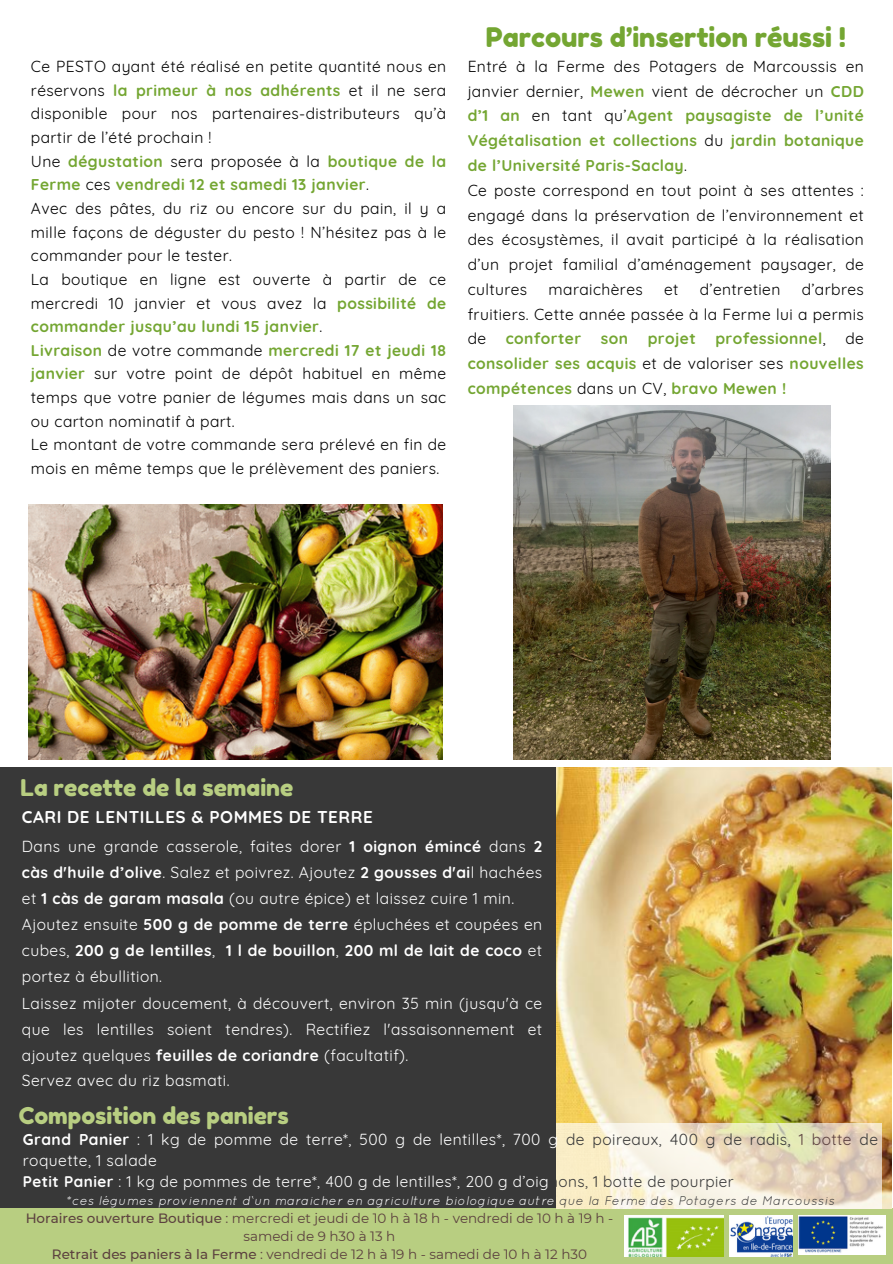
<style>
.page{position:relative;width:893px;height:1264px;background:#fff}
.page>*{position:absolute;margin:0;border:0;box-sizing:border-box;transform-origin:0 0}
.t1{font:27px "Fredoka One";color:#74a632}
.t2{font:23.1px "Fredoka One";color:#b8ce81}
.t3{font:700 17.1px "Quicksand";letter-spacing:.03em;color:#fff}
.t4{font:15.6px/23.7px "Quicksand";letter-spacing:.025em;color:#000;text-align:justify}
.t5{font:15.6px/26.1px "Quicksand";letter-spacing:.03em;color:#fff;text-align:justify}
.t6{font:700 15.6px/24.8px "Quicksand";letter-spacing:.025em;color:#74a632;text-align:justify}
.t7{font:15.3px "Quicksand";letter-spacing:.03em;color:#fff}
.t8{font:13.5px/18px "Montserrat";color:#5c413f;text-align:center}
.t9{font:italic 12.6px "Quicksand";letter-spacing:.03em;color:#fff}
.s1{font-weight:700;color:#74a632}
.s2{font-weight:400;color:#000}
.s3{font-weight:700}
.s4{color:#383838}
.s5{color:#5c413f}
.s6{font-weight:500}
</style>
<div class="page">
<div style="left:0;top:767px;width:558px;height:496px;background:#383838"></div>
<div style="left:0;top:1208px;width:892px;height:55px;background:#b8ce81"></div>
<img style="left:624px;top:1215px;width:99px;height:41px">
<img style="left:729px;top:1215px;width:63px;height:41px">
<img style="left:798px;top:1215px;width:87px;height:39px">
<img style="left:29px;top:504px;width:413px;height:255px">
<img style="left:513px;top:406px;width:317px;height:353px">
<img style="left:556px;top:767px;width:335px;height:441px">
<svg style="left:556px;top:1122px;width:325px;height:86px;background:#efe5cc"></svg>
<p class="t4" style="left:31px;top:54px;width:417px">Ce PESTO ayant été réalisé en petite quantité nous en réservons <span class="s1">la primeur à nos adhérents</span> et il ne sera disponible pour nos partenaires-distributeurs qu’à partir de l’été prochain !</p>
<p class="t6" style="left:31px;top:149px;width:417px;line-height:23.7px"><span class="s2">Une</span> dégustation <span class="s2">sera proposée à la</span> boutique de la<br>Ferme <span class="s2">ces</span> vendredi 12 et samedi 13 janvier<span class="s2">.</span></p>
<p class="t4" style="left:31px;top:196px;width:417px">Avec des pâtes, du riz ou encore sur du pain, il y a mille façons de déguster du pesto ! N’hésitez pas à le commander pour le tester.</p>
<p class="t4" style="left:31px;top:267px;width:417px">La boutique en ligne est ouverte à partir de ce mercredi 10 janvier et vous avez la <span class="s1">possibilité de commander jusqu’au lundi 15 janvier</span>.</p>
<p class="t4" style="left:31px;top:338px;width:417px"><span class="s1">Livraison</span> de votre commande <span class="s1">mercredi 17 et jeudi 18 janvier</span> sur votre point de dépôt habituel en même temps que votre panier de légumes mais dans un sac ou carton nominatif à part.</p>
<p class="t4" style="left:31px;top:432px;width:417px">Le montant de votre commande sera prélevé en fin de mois en même temps que le prélèvement des paniers.</p>
<p class="t1" style="left:485px;top:21px;width:362px">Parcours d’insertion réussi !</p>
<p class="t6" style="left:467px;top:54px;width:397px"><span class="s2">Entré à la Ferme des Potagers de Marcoussis en janvier dernier,</span> Mewen <span class="s2">vient de décrocher un</span> CDD d’1 an <span class="s2">en tant qu’</span>Agent paysagiste de l’unité Végétalisation et collections <span class="s2">du</span> jardin botanique de l’Université Paris-Saclay<span class="s2">.</span></p>
<p class="t4" style="left:467px;top:177px;width:397px;line-height:24.8px">Ce poste correspond en tout point à ses attentes : engagé dans la préservation de l’environnement et des écosystèmes, il avait participé à la réalisation d’un projet familial d’aménagement paysager, de cultures</p>
<p class="t4" style="left:467px;top:276px;width:397px;line-height:24.8px;text-indent:334px">d’arbres fruitiers. Cette année passée à la Ferme lui a permis de</p>
<p class="t4" style="left:548px;top:277px;width:96px">maraichères</p>
<p class="t4" style="left:664px;top:277px;width:16px">et</p>
<p class="t4" style="left:699px;top:277px;width:82px">d’entretien</p>
<p class="t6" style="left:467px;top:326px;width:397px;text-indent:377px"><span class="s2">de </span>consolider ses acquis <span class="s2">et de valoriser ses</span> nouvelles compétences <span class="s2">dans un CV,</span> bravo Mewen !</p>
<p class="t6" style="left:505px;top:326px;width:77px">conforter</p>
<p class="t6" style="left:600px;top:326px;width:29px">son</p>
<p class="t6" style="left:647px;top:326px;width:49px">projet</p>
<p class="t6" style="left:715px;top:326px;width:112px">professionnel<span class="s2">,</span></p>
<p class="t2" style="left:20px;top:773px;width:274px">La recette de la semaine</p>
<p class="t3" style="left:22px;top:806px;width:352px">CARI DE LENTILLES &amp; POMMES DE TERRE</p>
<p class="t5" style="left:22px;top:832px;width:522px">Dans une grande casserole, faites dorer <span class="s3">1 oignon émincé</span> dans <span class="s3">2 càs d'huile d’olive</span>. Salez et poivrez. Ajoutez <span class="s3">2 gousses d'ai</span>l hachées et <span class="s3">1 càs de garam masala</span> (ou autre épice) et laissez cuire 1 min.</p>
<p class="t5" style="left:22px;top:911px;width:522px">Ajoutez ensuite <span class="s3">500 g de pomme de terre</span> épluchées et coupées en cubes, <span class="s3">200 g de lentilles</span>, <span class="s3">1 l de bouillon</span>, <span class="s3">200 ml de lait de coco</span> et portez à ébullition.</p>
<p class="t5" style="left:22px;top:989px;width:521px">Laissez mijoter doucement, à découvert, environ 35 min (jusqu'à ce que les lentilles soient tendres). Rectifiez l'assaisonnement et ajoutez quelques <span class="s3">feuilles de coriandre</span> (facultatif).</p>
<p class="t5" style="left:22px;top:1066px;width:209px">Servez avec du riz basmati.</p>
<p class="t2" style="left:19px;top:1101px;width:271px">Composition des paniers</p>
<p class="t5" style="left:23px;top:1128px;width:856px;line-height:21px"><span class="s3">Grand Panier</span> : 1 kg de pomme de terre*, 500 g de lentilles*, 700 g <span class="s4">de poireaux, 400 g de radis,</span> <span class="s5">1 botte</span> <span class="s4">de </span>roquette, 1 salade</p>
<p class="t7" style="left:23px;top:1171px;width:712px"><span class="s3">Petit Panier</span> : 1 kg de pommes de terre*, 400 g de lentilles*, 200 g d’oig<span class="s4">nons, 1 botte de pourpier</span></p>
<p class="t9" style="left:66px;top:1193px;width:769px">*ces légumes proviennent d‘un maraicher en agriculture biologique autre <span class="s4">que la Ferme des Potagers de Marcoussis</span></p>
<p class="t8" style="left:26px;top:1209px;width:589px"><span class="s6">Horaires ouverture Boutique</span> : mercredi et jeudi de 10 h à 18 h - vendredi de 10 h à 19 h - samedi de 9 h30 à 13 h</p>
<p class="t8" style="left:52px;top:1245px;width:536px"><span class="s6">Retrait des paniers à la Ferme</span> : vendredi de 12 h à 19 h - samedi de 10 h à 12 h30</p>
</div>
